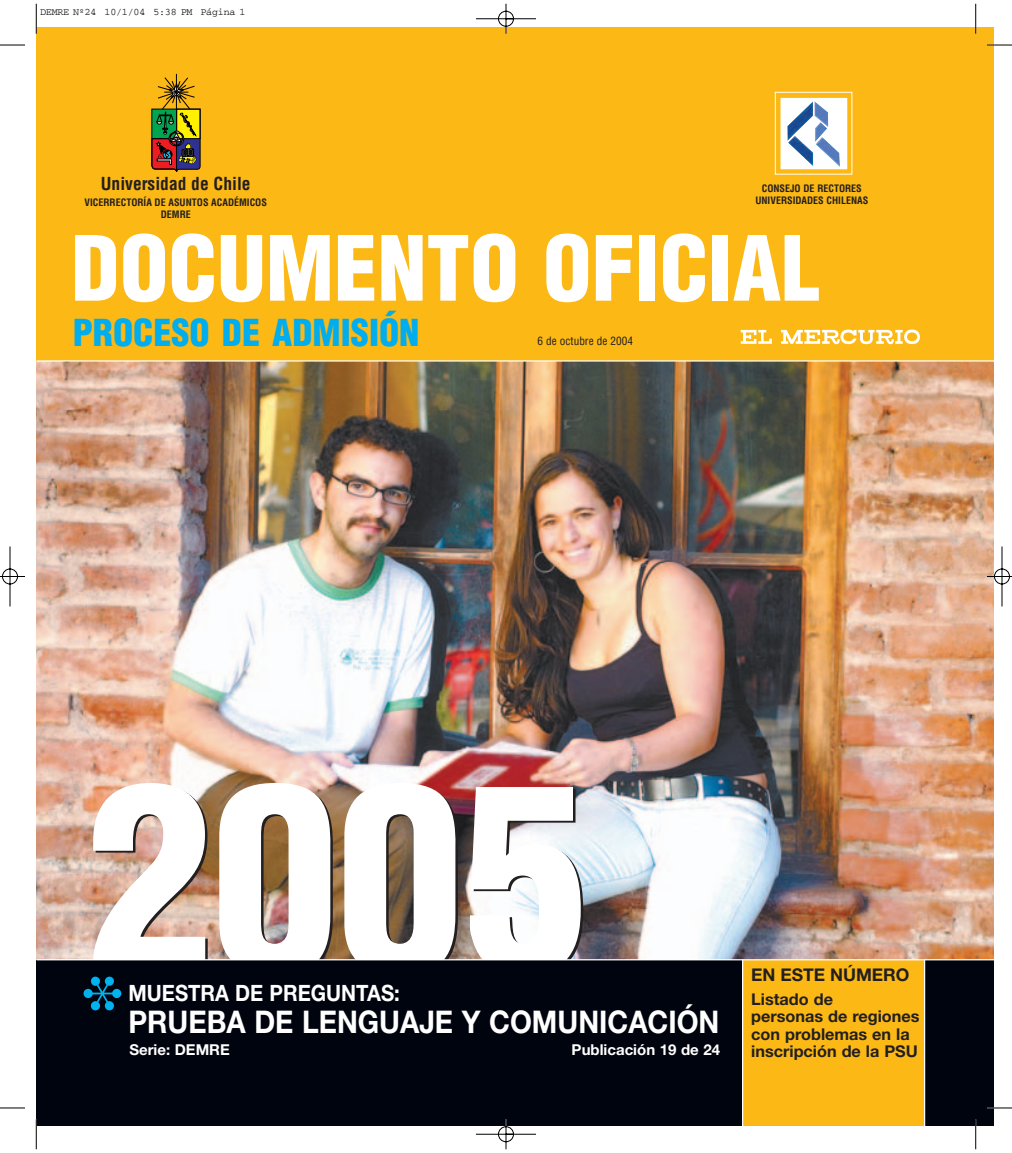
<style>
.page{position:relative;width:1012px;height:1153px;background:#fff}
.page>*{position:absolute;margin:0;border:0;box-sizing:border-box;transform-origin:0 0}
.t1{font:900 condensed 250px "Helvetica";color:#fff}
.t2{font:900 condensed 87.5px "Helvetica";color:#fff}
.t3{font:900 condensed 36.25px "Helvetica";color:#00aeef}
.t4{font:700 31.25px "Helvetica Neue";color:#fff;scale:.9 1}
.t5{font:700 22.5px "Helvetica Neue";color:#fff;scale:.9 1}
.t6{font:700 condensed 17.5px "Helvetica";color:#231f20}
.t7{font:700 17.5px "Helvetica Neue";color:#231f20}
.t8{font:700 16.25px/17.5px "Helvetica Neue";color:#231f20}
.t9{font:700 15px "Helvetica Neue";color:#fff}
.t10{font:condensed 11.25px "Helvetica";color:#231f20}
.t11{font:700 condensed 10px/12px "Helvetica";color:#231f20;text-align:center}
.t12{font:10px "Courier";letter-spacing:-.02em;color:#000}
</style>
<div class="page">
<img style="left:0;top:3px;width:1011px;height:1146px">
<svg style="left:83px;top:976px;width:38px;height:34px"></svg>
<p class="t12" style="left:40px;top:9px;width:207px">DEMRE Nº24 10/1/04 5:38 PM Página 1</p>
<h3 class="t6" style="left:101px;top:177px;width:151px">Universidad de Chile</h3>
<p class="t11" style="left:85px;top:197px;width:184px">VICERRECTORÍA DE ASUNTOS ACADÉMICOS<br>DEMRE</p>
<p class="t11" style="left:755px;top:183px;width:114px">CONSEJO DE RECTORES<br>UNIVERSIDADES CHILENAS</p>
<h2 class="t2" style="left:71px;top:235px;width:750px">DOCUMENTO OFICIAL</h2>
<h3 class="t3" style="left:73px;top:319px;width:348px">PROCESO DE ADMISIÓN</h3>
<p class="t10" style="left:537px;top:336px;width:97px">6 de octubre de 2004</p>
<h1 class="t1" style="left:87px;top:783px;width:501px">2005</h1>
<h3 class="t5" style="left:128px;top:984px;width:303px">MUESTRA DE PREGUNTAS:</h3>
<h3 class="t4" style="left:128px;top:1010px;width:658px">PRUEBA DE LENGUAJE Y COMUNICACIÓN</h3>
<h3 class="t9" style="left:129px;top:1043px;width:102px">Serie: DEMRE</h3>
<h3 class="t9" style="left:571px;top:1043px;width:150px">Publicación 19 de 24</h3>
<h3 class="t7" style="left:751px;top:968px;width:160px">EN ESTE NÚMERO</h3>
<h3 class="t8" style="left:751px;top:991px;width:170px">Listado de<br>personas de regiones con problemas en la inscripción de la PSU</h3>
</div>
